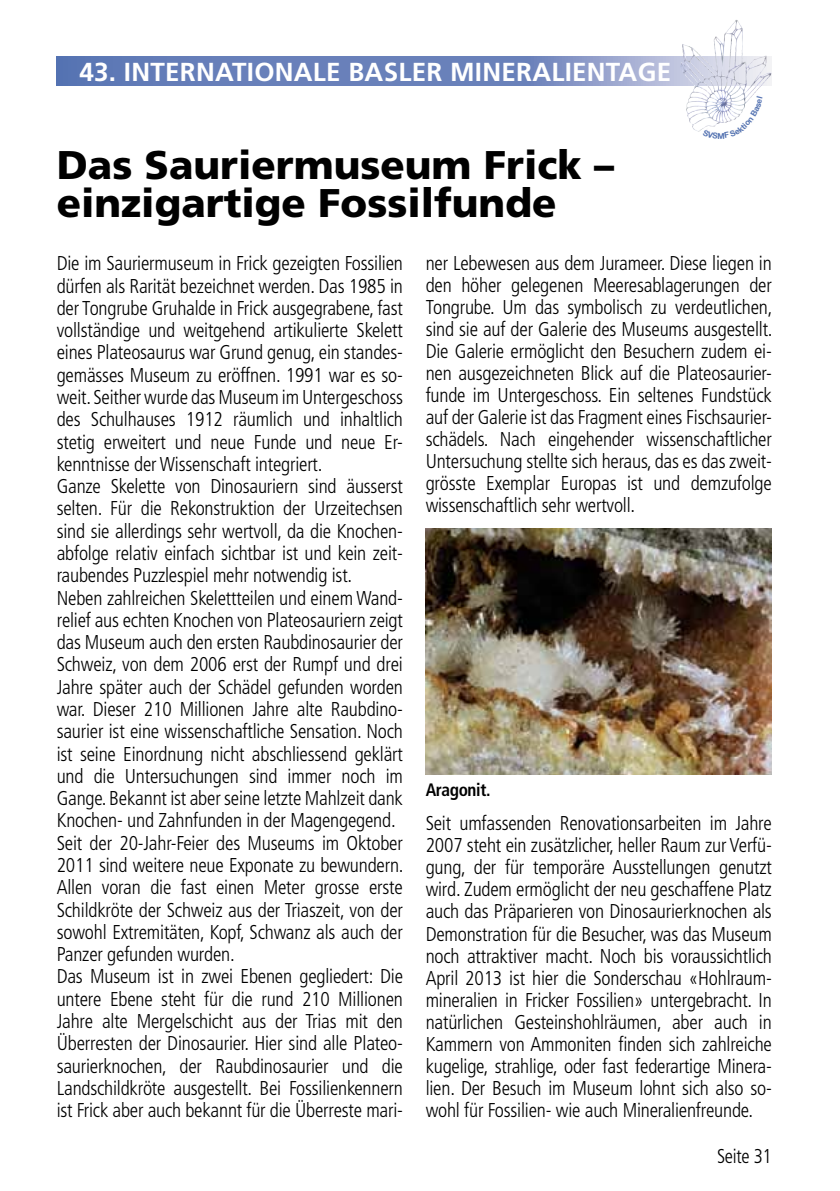
<style>
.page{position:relative;width:840px;height:1191px;background:#fff}
.page>*{position:absolute;margin:0;border:0;box-sizing:border-box;transform-origin:0 0}
.t1{font:900 40px/38px "Frutiger";color:#000}
.t2{font:700 26px "Frutiger";letter-spacing:.01em;color:#fff}
.t3{font:300 condensed 20px/22.2px "Frutiger";letter-spacing:-.01em;color:#000;text-align:justify}
.t4{font:300 condensed 20px "Frutiger";letter-spacing:-.01em;color:#000;scale:.96 1}
.t5{font:700 condensed 18px "Frutiger";letter-spacing:-.02em;color:#000;scale:.96 1}
</style>
<div class="page">
<svg style="left:57px;top:57px;width:714px;height:28px;background:#778cc0"></svg>
<img style="left:680px;top:21px;width:55px;height:74px">
<img style="left:425px;top:529px;width:346px;height:245px">
<svg style="left:702px;top:96px;width:50px;height:38px"></svg>
<h2 class="t2" style="left:79px;top:56px;width:334px">43. INTERNATIONALE BASLER</h2>
<h2 class="t2" style="left:450px;top:56px;width:41px">MINERALIENTA</h2>
<h2 class="t2" style="left:637px;top:56px;width:31px">GE</h2>
<h1 class="t1" style="left:57px;top:146px;width:558px">Das Sauriermuseum Frick – einzigartige Fossilfunde</h1>
<p class="t3" style="left:57px;top:252px;width:348px;text-align:left">Die im Sauriermuseum in Frick gezeigten Fossilien dürfen als Rarität bezeichnet werden. Das 1985 in der Tongrube Gruhalde in Frick ausgegrabene, fast vollständige und weitgehend artikulierte Skelett eines Plateosaurus war Grund genug, ein standes&shy;gemässes Museum zu eröffnen. 1991 war es so&shy;weit. Seither wurde das Museum im Untergeschoss des Schulhauses 1912 räumlich und inhaltlich stetig erweitert und neue Funde und neue Er&shy;kenntnisse der Wissenschaft integriert.<br>Ganze Skelette von Dinosauriern sind äusserst selten. Für die Rekonstruktion der Urzeitechsen sind sie allerdings sehr wertvoll, da die Knochen&shy;abfolge relativ einfach sichtbar ist und kein zeit&shy;raubendes Puzzlespiel mehr notwendig ist.<br>Neben zahlreichen Skelettteilen und einem Wand&shy;relief aus echten Knochen von Plateosauriern zeigt das Museum auch den ersten Raubdinosaurier der Schweiz, von dem 2006 erst der Rumpf und drei Jahre später auch der Schädel gefunden worden war. Dieser 210 Millionen Jahre alte Raubdino&shy;saurier ist eine wissenschaftliche Sensation. Noch ist seine Einordnung nicht abschliessend geklärt und die Untersuchungen sind immer noch im Gange. Bekannt ist aber seine letzte Mahlzeit dank Knochen- und Zahnfunden in der Magengegend.<br>Seit der 20-Jahr-Feier des Museums im Oktober 2011 sind weitere neue Exponate zu bewundern.<br>Allen voran die fast einen Meter grosse erste Schildkröte der Schweiz aus der Triaszeit, von der sowohl Extremitäten, Kopf, Schwanz als auch der Panzer gefunden wurden.<br>Das Museum ist in zwei Ebenen gegliedert: Die untere Ebene steht für die rund 210 Millionen Jahre alte Mergelschicht aus der Trias mit den Überresten der Dinosaurier. Hier sind alle Plateo&shy;saurierknochen, der Raubdinosaurier und die Landschildkröte ausgestellt. Bei Fossilienkennern ist Frick aber auch bekannt für die Überreste mari-</p>
<p class="t3" style="left:425px;top:252px;width:348px">ner Lebewesen aus dem Jurameer. Diese liegen in den höher gelegenen Meeresablagerungen der Tongrube. Um das symbolisch zu verdeutlichen, sind sie auf der Galerie des Museums ausgestellt.<br>Die Galerie ermöglicht den Besuchern zudem ei&shy;nen ausgezeichneten Blick auf die Plateosaurier&shy;funde im Untergeschoss. Ein seltenes Fundstück auf der Galerie ist das Fragment eines Fischsaurier&shy;schädels. Nach eingehender wissenschaftlicher Untersuchung stellte sich heraus, das es das zweit&shy;grösste Exemplar Europas ist und demzufolge wissenschaftlich sehr wertvoll.</p>
<p class="t5" style="left:425px;top:779px;width:69px">Aragonit.</p>
<p class="t3" style="left:425px;top:812px;width:347px">Seit umfassenden Renovationsarbeiten im Jahre 2007 steht ein zusätzlicher, heller Raum zur Verfü&shy;gung, der für temporäre Ausstellungen genutzt wird. Zudem ermöglicht der neu geschaffene Platz auch das Präparieren von Dinosaurierknochen als Demonstration für die Besucher, was das Museum noch attraktiver macht. Noch bis voraussichtlich April 2013 ist hier die Sonderschau «Hohlraum&shy;mineralien in Fricker Fossilien» untergebracht. In natürlichen Gesteinshohlräumen, aber auch in Kammern von Ammoniten finden sich zahlreiche kugelige, strahlige, oder fast federartige Minera&shy;lien. Der Besuch im Museum lohnt sich also so&shy;wohl für Fossilien- wie auch Mineralienfreunde.</p>
<p class="t4" style="left:716px;top:1144px;width:59px">Seite 31</p>
</div>
